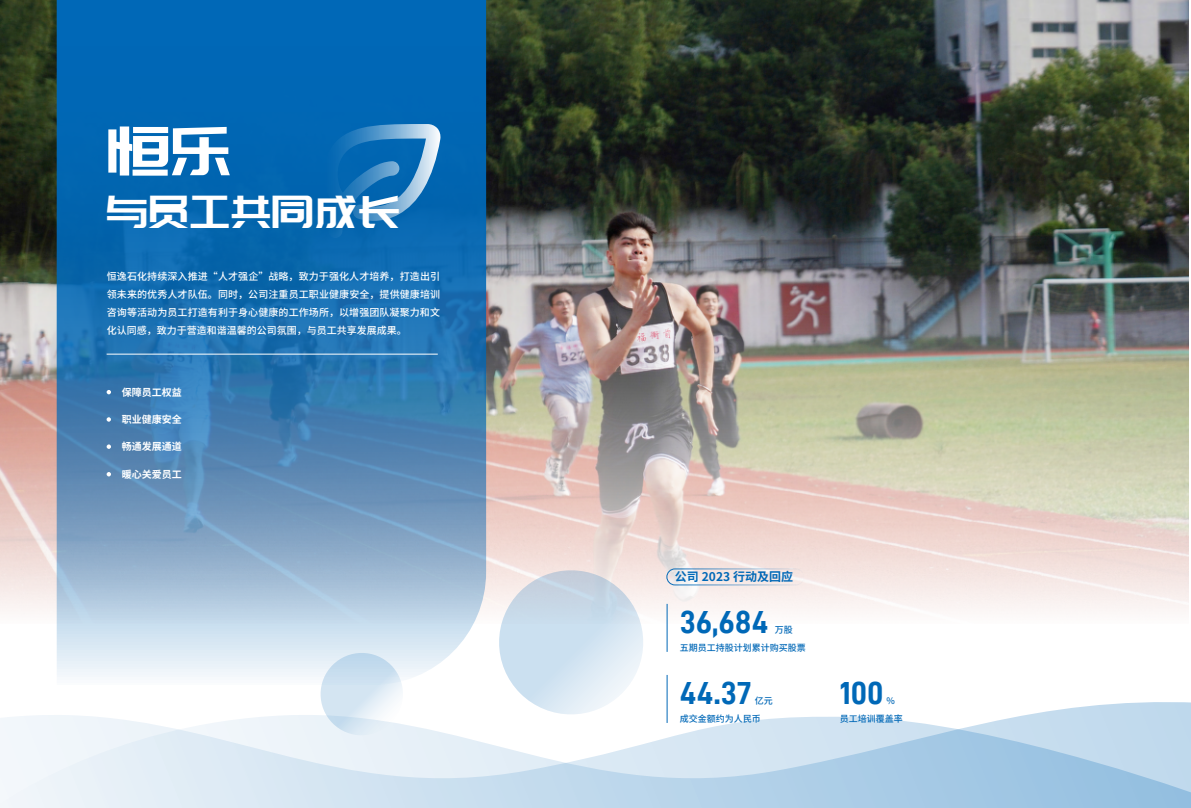
<style>
.page{position:relative;width:1191px;height:808px;background:#fff}
.page>*{position:absolute;margin:0;border:0;box-sizing:border-box;transform-origin:0 0}
.t1{font:68px "Pang Men Zheng Dao";color:#fff}
.t2{font:45px "Pang Men Zheng Dao";color:#fff}
.t3{font:32px "D DIN Bold";letter-spacing:-.005em;color:#0068b7}
.t4{font:700 12px "Source Han Sans CN";color:#0068b7}
.t5{font:500 10px/18px "Source Han Sans CN";color:#fff;text-align:justify}
.t6{font:700 10px "Source Han Sans CN";color:#fff}
.t7{font:500 9px "Source Han Sans CN";color:#0068b7}
</style>
<div class="page">
<img style="left:0;top:0;width:1188px;height:623px">
<svg style="left:57px;top:0;width:429px;height:677px"></svg>
<svg style="left:492px;top:563px;width:158px;height:133px"></svg>
<svg style="left:316px;top:649px;width:91px;height:47px"></svg>
<hr style="left:107px;top:354px;width:331px;height:1px;background:#fff">
<svg style="left:107px;top:390px;width:4px;height:4px"></svg>
<svg style="left:107px;top:417px;width:4px;height:5px"></svg>
<svg style="left:107px;top:444px;width:4px;height:5px"></svg>
<svg style="left:320px;top:696px;width:871px;height:12px"></svg>
<svg style="left:0;top:708px;width:1191px;height:100px"></svg>
<svg style="left:107px;top:472px;width:4px;height:4px"></svg>
<svg style="left:322px;top:124px;width:119px;height:114px"></svg>
<hr style="left:666px;top:675px;width:1px;height:48px;background:#0068b7">
<hr style="left:666px;top:604px;width:1px;height:48px;background:#0068b7">
<div style="left:666px;top:568px;width:138px;height:17px;border:1px solid #0068b7;border-radius:8px"></div>
<h1 class="t1" style="left:107px;top:117px;width:127px">恒乐</h1>
<h2 class="t2" style="left:106px;top:189px;width:295px">与员工共同成长</h2>
<p class="t5" style="left:107px;top:268px;width:335px">恒逸石化持续深入推进“人才强企”战略，致力于强化人才培养，打造出引领未来的优秀人才队伍。同时，公司注重员工职业健康安全，提供健康培训咨询等活动为员工打造有利于身心健康的工作场所，以增强团队凝聚力和文化认同感，致力于营造和谐温馨的公司氛围，与员工共享发展成果。</p>
<p class="t6" style="left:122px;top:387px;width:61px">保障员工权益</p>
<p class="t6" style="left:122px;top:414px;width:61px">职业健康安全</p>
<p class="t6" style="left:122px;top:442px;width:61px">畅通发展通道</p>
<p class="t6" style="left:122px;top:469px;width:61px">暖心关爱员工</p>
<p class="t4" style="left:675px;top:571px;width:120px">公司 2023 行动及回应</p>
<h3 class="t3" style="left:680px;top:604px;width:90px">36,684</h3>
<p class="t7" style="left:774px;top:624px;width:19px">万股</p>
<p class="t7" style="left:680px;top:642px;width:127px">五期员工持股计划累计购买股票</p>
<h3 class="t3" style="left:680px;top:675px;width:73px">44.37</h3>
<p class="t7" style="left:754px;top:695px;width:19px">亿元</p>
<p class="t7" style="left:680px;top:713px;width:82px">成交金额约为人民币</p>
<h3 class="t3" style="left:840px;top:675px;width:45px">100</h3>
<p class="t7" style="left:886px;top:696px;width:10px">%</p>
<p class="t7" style="left:840px;top:713px;width:64px">员工培训覆盖率</p>
</div>
